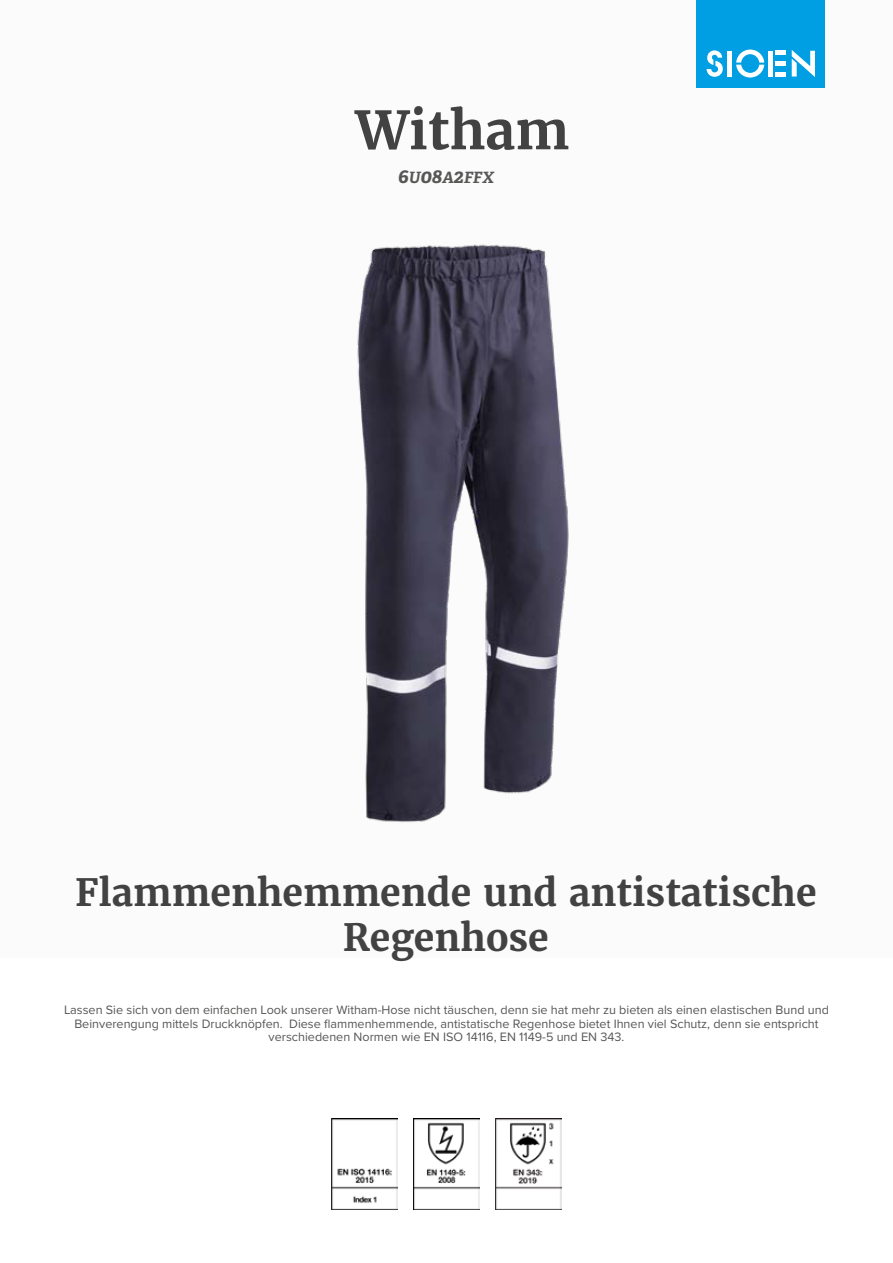
<style>
.page{position:relative;width:893px;height:1263px;background:#fff}
.page>*{position:absolute;margin:0;border:0;box-sizing:border-box;transform-origin:0 0}
.t1{font:700 52.5px "Merriweather";color:#424242}
.t2{font:700 37.5px/45px "Merriweather";color:#424242;text-align:center}
.t3{font:italic 700 15.6px "Adelle";color:#575756}
.t4{font:12.6px/13.6px "Proxima Nova";color:#575756;text-align:center}
.s1{font-size:19.5px}
</style>
<div class="page">
<div style="left:0;top:0;width:893px;height:957px;background:#fbfbfb"></div>
<div style="left:697px;top:0;width:128px;height:88px;background:#009fe3"></div>
<svg style="left:707px;top:50px;width:16px;height:27px"></svg>
<svg style="left:736px;top:50px;width:28px;height:28px"></svg>
<div style="left:727px;top:51px;width:5px;height:26px;background:#fff"></div>
<div style="left:768px;top:51px;width:5px;height:26px;background:#fff"></div>
<div style="left:775px;top:72px;width:11px;height:5px;background:#fff"></div>
<div style="left:775px;top:61px;width:11px;height:5px;background:#fff"></div>
<hr style="left:775px;top:51px;width:11px;height:4px;background:#fff">
<svg style="left:792px;top:50px;width:23px;height:27px"></svg>
<img style="left:331px;top:1118px;width:67px;height:92px">
<img style="left:413px;top:1118px;width:67px;height:92px">
<img style="left:495px;top:1118px;width:67px;height:92px">
<img style="left:357px;top:244px;width:212px;height:578px">
<h1 class="t1" style="left:356px;top:97px;width:215px">Witham</h1>
<p class="t3" style="left:398px;top:168px;width:98px"><span class="s1">6</span>U<span class="s1">08</span>A<span class="s1">2</span>FFX</p>
<h2 class="t2" style="left:75px;top:869px;width:743px">Flammenhemmende und antistatische<br>Regenhose</h2>
<p class="t4" style="left:64px;top:1002px;width:766px">Lassen Sie sich von dem einfachen Look unserer Witham-Hose nicht täuschen, denn sie hat mehr zu bieten als einen elastischen Bund und<br>Beinverengung mittels Druckknöpfen. Diese flammenhemmende, antistatische Regenhose bietet Ihnen viel Schutz, denn sie entspricht verschiedenen Normen wie EN ISO 14116, EN 1149-5 und EN 343.</p>
</div>
